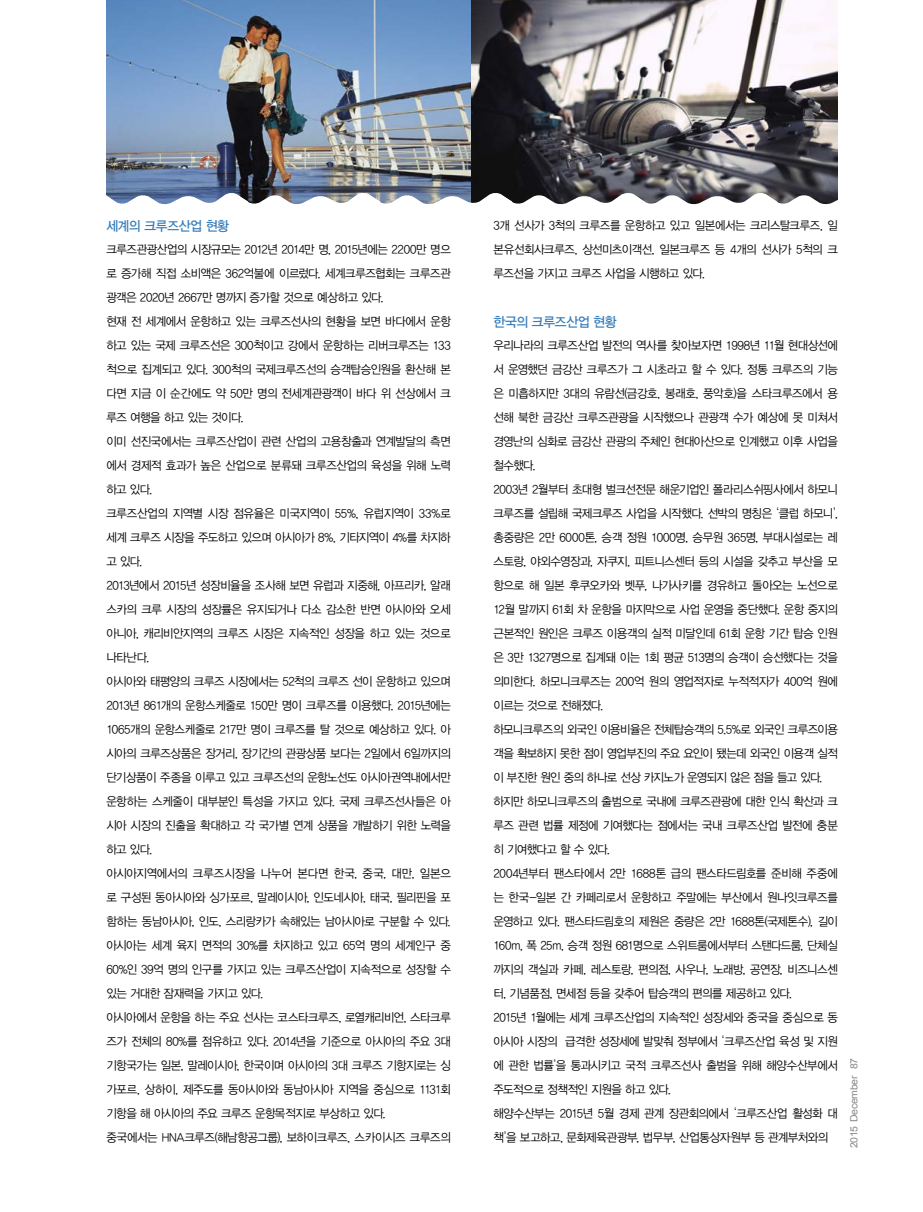
<style>
.page{position:relative;width:923px;height:1212px;background:#fff}
.page>*{position:absolute;margin:0;border:0;box-sizing:border-box;transform-origin:0 0}
.t1{font:13.5px "YDIYGO330";letter-spacing:-.025em;color:#367dbb;scale:.95 1}
.t2{font:12px/24px "YDIYGO320";letter-spacing:-.04em;color:#000;scale:.95 1}
.t3{font:10.05px "Arial";letter-spacing:-.03em;color:#898989;scale:1.05 1}
.s1{font-family:"Dotum"}
</style>
<div class="page">
<img style="left:107px;top:0;width:731px;height:192px">
<img style="left:106px;top:192px;width:732px;height:13px">
<p class="t1" style="left:106px;top:218px;width:131px">세계의 크루즈산업 현황</p>
<p class="t2" style="left:106px;top:237px;width:364px">크루즈관광산업의 시장규모는 2012년 2014만 명, 2015년에는 2200만 명으 로 증가해 직접 소비액은 362억불에 이르렀다. 세계크루즈협회는 크루즈관 광객은 2020년 2667만 명까지 증가할 것으로 예상하고 있다.<br>현재 전 세계에서 운항하고 있는 크루즈선사의 현황을 보면 바다에서 운항 하고 있는 국제 크루즈선은 300척이고 강에서 운항하는 리버크루즈는 133 척으로 집계되고 있다. 300척의 국제크루즈선의 승객탑승인원을 환산해 본 다면 지금 이 순간에도 약 50만 명의 전세계관광객이 바다 위 선상에서 크 루즈 여행을 하고 있는 것이다.<br>이미 선진국에서는 크루즈산업이 관련 산업의 고용창출과 연계발달의 측면 에서 경제적 효과가 높은 산업으로 분류돼 크루즈산업의 육성을 위해 노력 하고 있다.<br>크루즈산업의 지역별 시장 점유율은 미국지역이 55%, 유럽지역이 33%로 세계 크루즈 시장을 주도하고 있으며 아시아가 8%, 기타지역이 4%를 차지하 고 있다.<br>2013년에서 2015년 성장비율을 조사해 보면 유럽과 지중해, 아프리카, 알래 스카의 크루 시장의 성장률은 유지되거나 다소 감소한 반면 아시아와 오세 아니아, 캐리비안지역의 크루즈 시장은 지속적인 성장을 하고 있는 것으로 나타난다.<br>아시아와 태평양의 크루즈 시장에서는 52척의 크루즈 선이 운항하고 있으며 2013년 861개의 운항스케줄로 150만 명이 크루즈를 이용했다. 2015년에는 1065개의 운항스케줄로 217만 명이 크루즈를 탈 것으로 예상하고 있다. 아 시아의 크루즈상품은 장거리, 장기간의 관광상품 보다는 2일에서 6일까지의 단기상품이 주종을 이루고 있고 크루즈선의 운항노선도 아시아권역내에서만 운항하는 스케줄이 대부분인 특성을 가지고 있다. 국제 크루즈선사들은 아 시아 시장의 진출을 확대하고 각 국가별 연계 상품을 개발하기 위한 노력을 하고 있다.<br>아시아지역에서의 크루즈시장을 나누어 본다면 한국, 중국, 대만, 일본으 로 구성된 동아시아와 싱가포르, 말레이시아, 인도네시아, 태국, 필리핀을 포 함하는 동남아시아, 인도, 스리랑카가 속해있는 남아시아로 구분할 수 있다. 아시아는 세계 육지 면적의 30%를 차지하고 있고 65억 명의 세계인구 중 60%인 39억 명의 인구를 가지고 있는 크루즈산업이 지속적으로 성장할 수 있는 거대한 잠재력을 가지고 있다.<br>아시아에서 운항을 하는 주요 선사는 코스타크루즈, 로열캐리비언, 스타크루 즈가 전체의 80%를 점유하고 있다. 2014년을 기준으로 아시아의 주요 3대 기항국가는 일본, 말레이시아, 한국이며 아시아의 3대 크루즈 기항지로는 싱 가포르, 상하이, 제주도를 동아시아와 동남아시아 지역을 중심으로 1131회 기항을 해 아시아의 주요 크루즈 운항목적지로 부상하고 있다.<br>중국에서는 HNA크루즈(해남항공그룹), 보하이크루즈, 스카이시즈 크루즈의</p>
<p class="t2" style="left:493px;top:213px;width:364px;text-align:justify">3개 선사가 3척의 크루즈를 운항하고 있고 일본에서는 크리스탈크루즈, 일 본유선회사크루즈, 상선미츠이객선, 일본크루즈 등 4개의 선사가 5척의 크 루즈선을 가지고 크루즈 사업을 시행하고 있다.</p>
<p class="t1" style="left:493px;top:314px;width:131px">한국의 크루즈산업 현황</p>
<p class="t2" style="left:493px;top:333px;width:364px">우리나라의 크루즈산업 발전의 역사를 찾아보자면 1998년 11월 현대상선에 서 운영했던 금강산 크루즈가 그 시초라고 할 수 있다. 정통 크루즈의 기능 은 미흡하지만 3대의 유람선(금강호, 봉래호, 풍악호)을 스타크루즈에서 용 선해 북한 금강산 크루즈관광을 시작했으나 관광객 수가 예상에 못 미쳐서 경영난의 심화로 금강산 관광의 주체인 현대아산으로 인계했고 이후 사업을 철수했다.<br>2003년 2월부터 초대형 벌크선전문 해운기업인 폴라리스쉬핑사에서 하모니 크루즈를 설립해 국제크루즈 사업을 시작했다. 선박의 명칭은 <span class="s1">‘</span>클럽 하모니<span class="s1">’</span>, 총중량은 2만 6000톤, 승객 정원 1000명, 승무원 365명, 부대시설로는 레 스토랑, 야외수영장과, 자쿠지, 피트니스센터 등의 시설을 갖추고 부산을 모 항으로 해 일본 후쿠오카와 벳푸, 나가사키를 경유하고 돌아오는 노선으로 12월 말까지 61회 차 운항을 마지막으로 사업 운영을 중단했다. 운항 중지의 근본적인 원인은 크루즈 이용객의 실적 미달인데 61회 운항 기간 탑승 인원 은 3만 1327명으로 집계돼 이는 1회 평균 513명의 승객이 승선했다는 것을 의미한다. 하모니크루즈는 200억 원의 영업적자로 누적적자가 400억 원에 이르는 것으로 전해졌다.<br>하모니크루즈의 외국인 이용비율은 전체탑승객의 5.5%로 외국인 크루즈이용 객을 확보하지 못한 점이 영업부진의 주요 요인이 됐는데 외국인 이용객 실적 이 부진한 원인 중의 하나로 선상 카지노가 운영되지 않은 점을 들고 있다. 하지만 하모니크루즈의 출범으로 국내에 크루즈관광에 대한 인식 확산과 크 루즈 관련 법률 제정에 기여했다는 점에서는 국내 크루즈산업 발전에 충분 히 기여했다고 할 수 있다.<br>2004년부터 팬스타에서 2만 1688톤 급의 팬스타드림호를 준비해 주중에 는 한국-일본 간 카페리로서 운항하고 주말에는 부산에서 원나잇크루즈를 운영하고 있다. 팬스타드림호의 제원은 중량은 2만 1688톤(국제톤수), 길이 160m, 폭 25m, 승객 정원 681명으로 스위트룸에서부터 스탠다드룸, 단체실 까지의 객실과 카페, 레스토랑, 편의점, 사우나, 노래방, 공연장, 비즈니스센 터, 기념품점, 면세점 등을 갖추어 탑승객의 편의를 제공하고 있다.<br>2015년 1월에는 세계 크루즈산업의 지속적인 성장세와 중국을 중심으로 동 아시아 시장의 급격한 성장세에 발맞춰 정부에서 <span class="s1">‘</span>크루즈산업 육성 및 지원 에 관한 법률<span class="s1">’</span>을 통과시키고 국적 크루즈선사 출범을 위해 해양수산부에서 주도적으로 정책적인 지원을 하고 있다.<br>해양수산부는 2015년 5월 경제 관계 장관회의에서 <span class="s1">‘</span>크루즈산업 활성화 대 책<span class="s1">’</span>을 보고하고, 문화제육관광부, 법무부, 산업통상자원부 등 관계부처와의</p>
<p class="t3" style="left:847px;top:1148px;width:87px;rotate:-90deg">2015 December 87</p>
</div>
